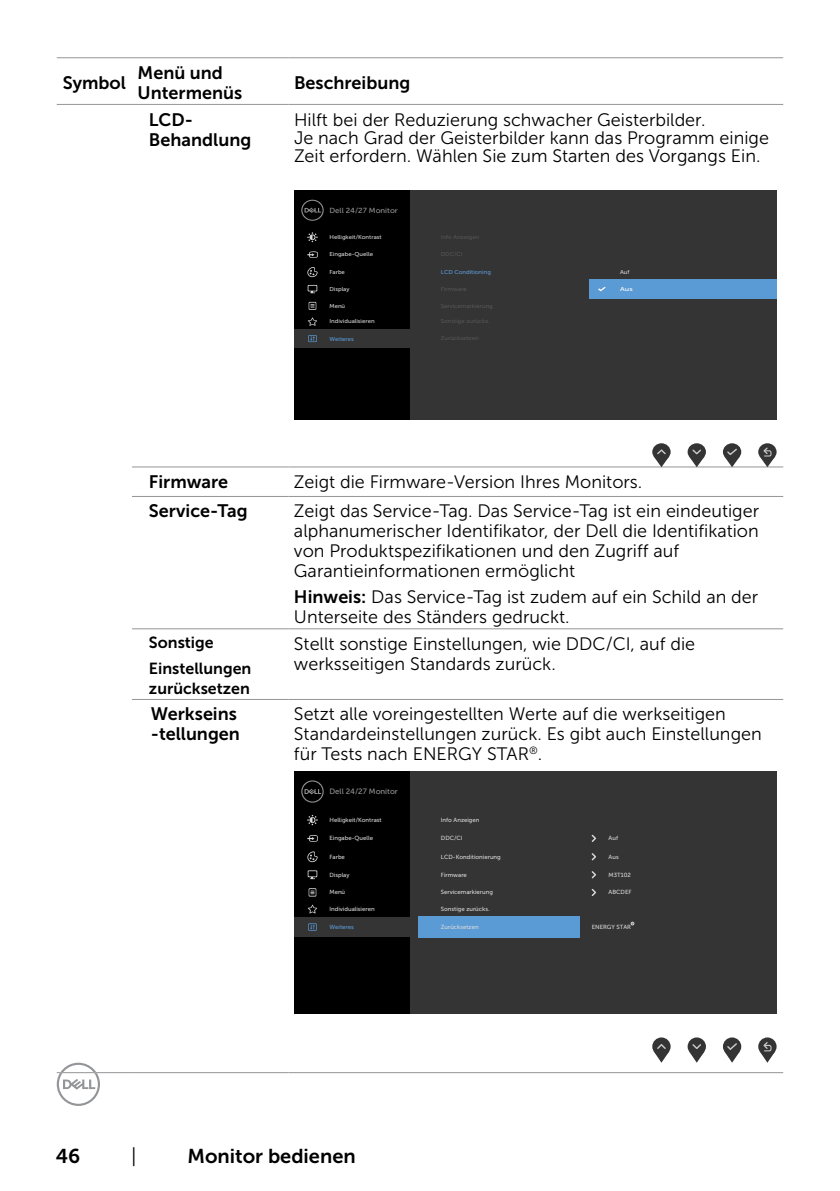
<style>
.page{position:relative;width:840px;height:1191px;background:#fff}
.page>*{position:absolute;margin:0;border:0;box-sizing:border-box;transform-origin:0 0}
.t1{font:20px "Museo Sans For Dell 700";color:#000}
.t2{font:20px "Museo Sans For Dell 300";color:#000}
.t3{font:18px/20px "Museo Sans For Dell 300";color:#000}
.t4{font:18px/20px "Museo Sans For Dell 700";color:#000}
.t5{font:16px/25.6px "Museo Sans For Dell 700";color:#000}
.t6{font:7.8px "Museo Sans For Dell 500";color:#939393}
.t7{font:7.4px "Museo Sans For Dell 500";color:#939393;scale:1.06 1}
.t8{font:6px "Museo Sans For Dell 500";color:#d9d9d9}
.t9{font:6px "Museo Sans For Dell 500";color:#5b9bd5}
.t10{font:5.6px "Museo Sans For Dell 500";color:#d9d9d9;scale:1.06 1}
.t11{font:5.6px "Museo Sans For Dell 500";color:#5b9bd5;scale:1.06 1}
.t12{font:5.6px "Museo Sans For Dell 500";color:#fff;scale:1.32 1}
.s1{font-family:"Museo Sans For Dell 700"}
</style>
<div class="page">
<svg style="left:57px;top:1062px;width:43px;height:44px"></svg>
<hr style="left:57px;top:104px;width:75px;height:1px;background:#939598">
<hr style="left:132px;top:104px;width:156px;height:1px;background:#939598">
<hr style="left:288px;top:104px;width:494px;height:1px;background:#939598">
<hr style="left:57px;top:57px;width:75px;height:1px;background:#939598">
<hr style="left:132px;top:57px;width:156px;height:1px;background:#939598">
<hr style="left:288px;top:57px;width:494px;height:1px;background:#939598">
<hr style="left:132px;top:466px;width:156px;height:1px;background:#939598">
<hr style="left:288px;top:466px;width:494px;height:1px;background:#939598">
<hr style="left:132px;top:496px;width:156px;height:1px;background:#939598">
<hr style="left:288px;top:496px;width:494px;height:1px;background:#939598">
<hr style="left:132px;top:628px;width:156px;height:1px;background:#939598">
<hr style="left:288px;top:628px;width:494px;height:1px;background:#939598">
<hr style="left:132px;top:699px;width:156px;height:1px;background:#939598">
<hr style="left:288px;top:699px;width:494px;height:1px;background:#939598">
<hr style="left:57px;top:1072px;width:75px;height:1px;background:#939598">
<hr style="left:132px;top:1072px;width:156px;height:1px;background:#939598">
<hr style="left:288px;top:1072px;width:494px;height:1px;background:#939598">
<div style="left:294px;top:191px;width:482px;height:229px;background:#343435"></div>
<div style="left:294px;top:191px;width:115px;height:229px;background:#000"></div>
<div style="left:294px;top:329px;width:117px;height:19px;background:#343435"></div>
<svg style="left:301px;top:200px;width:22px;height:21px"></svg>
<div style="left:652px;top:443px;width:18px;height:17px;background:#343435;border-radius:50%"></div>
<svg style="left:654px;top:449px;width:14px;height:18px"></svg>
<div style="left:687px;top:443px;width:18px;height:17px;background:#343435;border-radius:50%"></div>
<svg style="left:689px;top:449px;width:14px;height:18px"></svg>
<svg style="left:722px;top:443px;width:18px;height:17px"></svg>
<svg style="left:724px;top:449px;width:15px;height:18px"></svg>
<svg style="left:757px;top:443px;width:19px;height:17px"></svg>
<svg style="left:759px;top:447px;width:15px;height:20px"></svg>
<div style="left:588px;top:279px;width:188px;height:20px;background:#5b9bd5"></div>
<svg style="left:598px;top:287px;width:7px;height:4px"></svg>
<svg style="left:307px;top:251px;width:10px;height:7px"></svg>
<svg style="left:307px;top:267px;width:11px;height:10px"></svg>
<svg style="left:307px;top:317px;width:10px;height:9px"></svg>
<svg style="left:307px;top:285px;width:10px;height:6px"></svg>
<div style="left:308px;top:286px;width:8px;height:5px;background:#000"></div>
<svg style="left:308px;top:302px;width:8px;height:8px"></svg>
<svg style="left:309px;top:303px;width:6px;height:6px"></svg>
<svg style="left:308px;top:335px;width:8px;height:7px"></svg>
<div style="left:308px;top:336px;width:8px;height:5px;background:#343435"></div>
<svg style="left:310px;top:336px;width:5px;height:5px"></svg>
<svg style="left:307px;top:232px;width:10px;height:10px"></svg>
<div style="left:294px;top:771px;width:482px;height:242px;background:#343435"></div>
<div style="left:294px;top:771px;width:115px;height:242px;background:#000"></div>
<div style="left:294px;top:917px;width:117px;height:19px;background:#343435"></div>
<svg style="left:301px;top:780px;width:22px;height:22px"></svg>
<svg style="left:307px;top:835px;width:10px;height:7px"></svg>
<svg style="left:307px;top:851px;width:11px;height:11px"></svg>
<svg style="left:307px;top:904px;width:10px;height:9px"></svg>
<svg style="left:307px;top:870px;width:10px;height:7px"></svg>
<div style="left:308px;top:871px;width:8px;height:5px;background:#000"></div>
<svg style="left:308px;top:888px;width:8px;height:8px"></svg>
<svg style="left:309px;top:889px;width:6px;height:6px"></svg>
<svg style="left:310px;top:924px;width:5px;height:5px"></svg>
<svg style="left:307px;top:815px;width:10px;height:10px"></svg>
<div style="left:417px;top:916px;width:162px;height:21px;background:#5b9bd5"></div>
<svg style="left:591px;top:853px;width:4px;height:7px"></svg>
<svg style="left:591px;top:871px;width:4px;height:7px"></svg>
<svg style="left:591px;top:889px;width:4px;height:7px"></svg>
<svg style="left:591px;top:834px;width:4px;height:8px"></svg>
<div style="left:652px;top:1037px;width:18px;height:18px;background:#343435;border-radius:50%"></div>
<svg style="left:654px;top:1044px;width:14px;height:18px"></svg>
<div style="left:687px;top:1037px;width:18px;height:18px;background:#343435;border-radius:50%"></div>
<svg style="left:689px;top:1044px;width:14px;height:18px"></svg>
<svg style="left:722px;top:1037px;width:18px;height:18px"></svg>
<svg style="left:724px;top:1043px;width:15px;height:19px"></svg>
<svg style="left:757px;top:1037px;width:19px;height:18px"></svg>
<svg style="left:759px;top:1042px;width:15px;height:20px"></svg>
<p class="t4" style="left:63px;top:72px;width:65px">Symbol</p>
<p class="t4" style="left:137px;top:62px;width:106px">Menü und<br>Untermenüs</p>
<p class="t4" style="left:294px;top:72px;width:118px">Beschreibung</p>
<p class="t4" style="left:149px;top:110px;width:104px">LCD-<br>Behandlung</p>
<p class="t3" style="left:294px;top:111px;width:476px;line-height:18px">Hilft bei der Reduzierung schwacher Geisterbilder.<br>Je nach Grad der Geisterbilder kann das Programm einige<br>Zeit erfordern. Wählen Sie zum Starten des Vorgangs Ein.</p>
<p class="t7" style="left:329px;top:206px;width:66px">Dell 24/27 Monitor</p>
<p class="t10" style="left:329px;top:234px;width:51px">Helligkeit/Kontrast</p>
<p class="t10" style="left:329px;top:251px;width:43px">Eingabe-Quelle</p>
<p class="t10" style="left:329px;top:269px;width:16px">Farbe</p>
<p class="t10" style="left:329px;top:286px;width:20px">Display</p>
<p class="t10" style="left:329px;top:303px;width:16px">Menü</p>
<p class="t11" style="left:329px;top:336px;width:24px">Weiteres</p>
<p class="t10" style="left:329px;top:318px;width:44px">Individualisieren</p>
<p class="t11" style="left:440px;top:269px;width:49px">LCD Conditioning</p>
<p class="t10" style="left:619px;top:269px;width:10px">Auf</p>
<p class="t12" style="left:620px;top:286px;width:11px">Aus</p>
<p class="t4" style="left:149px;top:472px;width:81px">Firmware</p>
<p class="t3" style="left:294px;top:472px;width:350px">Zeigt die Firmware-Version Ihres Monitors.</p>
<p class="t4" style="left:149px;top:501px;width:100px">Service-Tag</p>
<p class="t3" style="left:294px;top:501px;width:466px">Zeigt das Service-Tag. Das Service-Tag ist ein eindeutiger alphanumerischer Identifikator, der Dell die Identifikation von Produktspezifikationen und den Zugriff auf Garantieinformationen ermöglicht</p>
<p class="t3" style="left:294px;top:587px;width:465px"><span class="s1">Hinweis:</span> Das Service-Tag ist zudem auf ein Schild an der<br>Unterseite des Ständers gedruckt.</p>
<p class="t5" style="left:149px;top:629px;width:104px">Sonstige<br>Einstellungen</p>
<p class="t5" style="left:149px;top:675px;width:102px">zurücksetzen</p>
<p class="t3" style="left:294px;top:633px;width:402px">Stellt sonstige Einstellungen, wie DDC/CI, auf die werksseitigen Standards zurück.</p>
<p class="t4" style="left:151px;top:704px;width:91px">Werkseins -tellungen</p>
<p class="t3" style="left:294px;top:704px;width:469px">Setzt alle voreingestellten Werte auf die werkseitigen<br>Standardeinstellungen zurück. Es gibt auch Einstellungen für Tests nach ENERGY STAR<sup>®</sup>.</p>
<p class="t6" style="left:329px;top:787px;width:70px">Dell 24/27 Monitor</p>
<p class="t8" style="left:329px;top:816px;width:54px">Helligkeit/Kontrast</p>
<p class="t8" style="left:440px;top:816px;width:40px">Info Anzeigen</p>
<p class="t8" style="left:329px;top:835px;width:45px">Eingabe-Quelle</p>
<p class="t8" style="left:329px;top:853px;width:17px">Farbe</p>
<p class="t8" style="left:329px;top:871px;width:22px">Display</p>
<p class="t8" style="left:329px;top:889px;width:17px">Menü</p>
<p class="t9" style="left:329px;top:924px;width:26px">Weiteres</p>
<p class="t8" style="left:329px;top:905px;width:47px">Individualisieren</p>
<p class="t8" style="left:440px;top:835px;width:23px">DDC/CI</p>
<p class="t8" style="left:440px;top:871px;width:28px">Firmware</p>
<p class="t8" style="left:440px;top:889px;width:53px">Servicemarkierung</p>
<p class="t8" style="left:440px;top:853px;width:61px">LCD-Konditionierung</p>
<p class="t8" style="left:440px;top:905px;width:50px">Sonstige zurücks.</p>
<p class="t8" style="left:608px;top:835px;width:11px">Auf</p>
<p class="t8" style="left:608px;top:853px;width:12px">Aus</p>
<p class="t8" style="left:608px;top:889px;width:24px">ABCDEF</p>
<p class="t8" style="left:608px;top:871px;width:24px">M3T102</p>
<p class="t8" style="left:440px;top:923px;width:39px">Zurücksetzen</p>
<p class="t8" style="left:591px;top:923px;width:41px">ENERGY STAR</p>
<p class="t1" style="left:56px;top:1144px;width:26px">46</p>
<p class="t2" style="left:131px;top:1145px;width:7px">|</p>
<p class="t1" style="left:187px;top:1144px;width:169px">Monitor bedienen</p>
</div>
